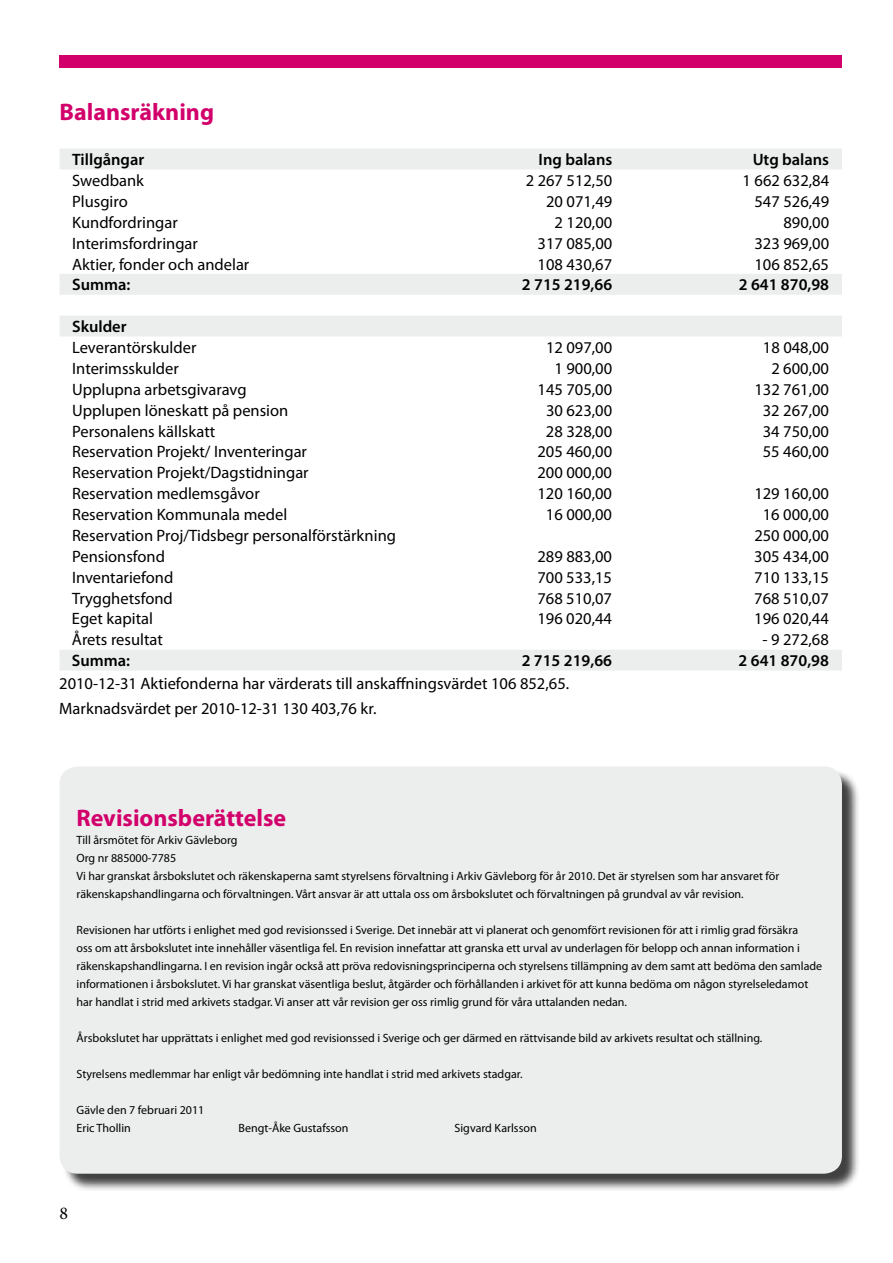
<style>
.page{position:relative;width:893px;height:1263px;background:#fff}
.page>*{position:absolute;margin:0;border:0;box-sizing:border-box;transform-origin:0 0}
.t1{font:700 24px "Myriad Pro";color:#d2006b}
.t2{font:18px "Minion Pro";color:#000}
.t3{font:16.5px/24.8px "Myriad Pro";color:#000}
.t4{font:600 16.5px "Myriad Pro";color:#000}
.t5{font:12px/18px "Myriad Pro";color:#000}
</style>
<div class="page">
<div style="left:60px;top:55px;width:782px;height:13px;background:#d2006b"></div>
<svg style="left:60px;top:149px;width:782px;height:522px"></svg>
<div style="left:62px;top:769px;width:798px;height:423px;background:#000;opacity:.75"></div>
<div style="left:60px;top:766px;width:782px;height:408px;background:#eceded;border-radius:18px"></div>
<h1 class="t1" style="left:60px;top:96px;width:156px">Balansräkning</h1>
<h3 class="t4" style="left:72px;top:149px;width:74px">Tillgångar</h3>
<h3 class="t4" style="left:539px;top:149px;width:75px">Ing balans</h3>
<h3 class="t4" style="left:753px;top:149px;width:78px">Utg balans</h3>
<h3 class="t3" style="left:72px;top:168px;width:73px">Swedbank</h3>
<h3 class="t3" style="left:526px;top:168px;width:88px">2 267 512,50</h3>
<h3 class="t3" style="left:743px;top:168px;width:88px">1 662 632,84</h3>
<h3 class="t3" style="left:72px;top:189px;width:57px">Plusgiro</h3>
<h3 class="t3" style="left:546px;top:189px;width:68px">20 071,49</h3>
<h3 class="t3" style="left:754px;top:189px;width:76px">547 526,49</h3>
<h3 class="t3" style="left:72px;top:210px;width:107px">Kundfordringar</h3>
<h3 class="t3" style="left:555px;top:210px;width:59px">2 120,00</h3>
<h3 class="t3" style="left:783px;top:210px;width:47px">890,00</h3>
<h3 class="t3" style="left:72px;top:230px;width:127px">Interimsfordringar</h3>
<h3 class="t3" style="left:538px;top:230px;width:76px">317 085,00</h3>
<h3 class="t3" style="left:754px;top:230px;width:76px">323 969,00</h3>
<h3 class="t3" style="left:72px;top:251px;width:179px">Aktier, fonder och andelar</h3>
<h3 class="t3" style="left:538px;top:251px;width:76px">108 430,67</h3>
<h3 class="t3" style="left:754px;top:251px;width:76px">106 852,65</h3>
<h3 class="t4" style="left:72px;top:274px;width:60px">Summa:</h3>
<h3 class="t4" style="left:522px;top:274px;width:92px">2 715 219,66</h3>
<h3 class="t4" style="left:739px;top:274px;width:92px">2 641 870,98</h3>
<h3 class="t4" style="left:72px;top:316px;width:56px">Skulder</h3>
<h3 class="t3" style="left:72px;top:335px;width:126px">Leverantörskulder</h3>
<h3 class="t3" style="left:546px;top:335px;width:68px">12 097,00</h3>
<h3 class="t3" style="left:763px;top:335px;width:68px">18 048,00</h3>
<h3 class="t3" style="left:72px;top:356px;width:108px">Interimsskulder</h3>
<h3 class="t3" style="left:554px;top:356px;width:59px">1 900,00</h3>
<h3 class="t3" style="left:771px;top:356px;width:59px">2 600,00</h3>
<h3 class="t3" style="left:72px;top:377px;width:176px">Upplupna arbetsgivaravg</h3>
<h3 class="t3" style="left:538px;top:377px;width:76px">145 705,00</h3>
<h3 class="t3" style="left:754px;top:377px;width:76px">132 761,00</h3>
<h3 class="t3" style="left:72px;top:397px;width:218px">Upplupen löneskatt på pension</h3>
<h3 class="t3" style="left:546px;top:397px;width:68px">30 623,00</h3>
<h3 class="t3" style="left:763px;top:397px;width:68px">32 267,00</h3>
<h3 class="t3" style="left:72px;top:418px;width:145px">Personalens källskatt</h3>
<h3 class="t3" style="left:546px;top:418px;width:68px">28 328,00</h3>
<h3 class="t3" style="left:763px;top:418px;width:68px">34 750,00</h3>
<h3 class="t3" style="left:72px;top:439px;width:236px">Reservation Projekt/ Inventeringar</h3>
<h3 class="t3" style="left:537px;top:439px;width:76px">205 460,00</h3>
<h3 class="t3" style="left:763px;top:439px;width:68px">55 460,00</h3>
<h3 class="t3" style="left:72px;top:460px;width:238px">Reservation Projekt/Dagstidningar</h3>
<h3 class="t3" style="left:537px;top:460px;width:76px">200 000,00</h3>
<h3 class="t3" style="left:72px;top:481px;width:189px">Reservation medlemsgåvor</h3>
<h3 class="t3" style="left:537px;top:481px;width:76px">120 160,00</h3>
<h3 class="t3" style="left:754px;top:481px;width:76px">129 160,00</h3>
<h3 class="t3" style="left:72px;top:502px;width:217px">Reservation Kommunala medel</h3>
<h3 class="t3" style="left:546px;top:502px;width:68px">16 000,00</h3>
<h3 class="t3" style="left:763px;top:502px;width:68px">16 000,00</h3>
<h3 class="t3" style="left:72px;top:523px;width:325px">Reservation Proj/Tidsbegr personalförstärkning</h3>
<h3 class="t3" style="left:754px;top:523px;width:76px">250 000,00</h3>
<h3 class="t3" style="left:72px;top:544px;width:95px">Pensionsfond</h3>
<h3 class="t3" style="left:537px;top:544px;width:76px">289 883,00</h3>
<h3 class="t3" style="left:754px;top:544px;width:76px">305 434,00</h3>
<h3 class="t3" style="left:72px;top:564px;width:103px">Inventariefond</h3>
<h3 class="t3" style="left:537px;top:564px;width:76px">700 533,15</h3>
<h3 class="t3" style="left:754px;top:564px;width:76px">710 133,15</h3>
<h3 class="t3" style="left:72px;top:585px;width:102px">Trygghetsfond</h3>
<h3 class="t3" style="left:537px;top:585px;width:76px">768 510,07</h3>
<h3 class="t3" style="left:754px;top:585px;width:76px">768 510,07</h3>
<h3 class="t3" style="left:72px;top:606px;width:83px">Eget kapital</h3>
<h3 class="t3" style="left:537px;top:606px;width:76px">196 020,44</h3>
<h3 class="t3" style="left:754px;top:606px;width:76px">196 020,44</h3>
<h3 class="t3" style="left:72px;top:627px;width:92px">Årets resultat</h3>
<h3 class="t3" style="left:763px;top:627px;width:68px">- 9 272,68</h3>
<h3 class="t4" style="left:72px;top:650px;width:60px">Summa:</h3>
<h3 class="t4" style="left:522px;top:650px;width:92px">2 715 219,66</h3>
<h3 class="t4" style="left:739px;top:650px;width:92px">2 641 870,98</h3>
<h3 class="t3" style="left:59px;top:671px;width:511px">2010-12-31 Aktiefonderna har värderats till anskaffningsvärdet 106 852,65.<br>Marknadsvärdet per 2010-12-31 130 403,76 kr.</h3>
<h1 class="t1" style="left:77px;top:802px;width:211px">Revisionsberättelse</h1>
<p class="t5" style="left:77px;top:831px;width:704px">Till årsmötet för Arkiv Gävleborg<br>Org nr 885000-7785<br>Vi har granskat årsbokslutet och räkenskaperna samt styrelsens förvaltning i Arkiv Gävleborg för år 2010. Det är styrelsen som har ansvaret för räkenskapshandlingarna och förvaltningen. Vårt ansvar är att uttala oss om årsbokslutet och förvaltningen på grundval av vår revision.</p>
<p class="t5" style="left:77px;top:921px;width:747px">Revisionen har utförts i enlighet med god revisionssed i Sverige. Det innebär att vi planerat och genomfört revisionen för att i rimlig grad försäkra<br>oss om att årsbokslutet inte innehåller väsentliga fel. En revision innefattar att granska ett urval av underlagen för belopp och annan information i räkenskapshandlingarna. I en revision ingår också att pröva redovisningsprinciperna och styrelsens tillämpning av dem samt att bedöma den samlade informationen i årsbokslutet. Vi har granskat väsentliga beslut, åtgärder och förhållanden i arkivet för att kunna bedöma om någon styrelseledamot har handlat i strid med arkivets stadgar. Vi anser att vår revision ger oss rimlig grund för våra uttalanden nedan.</p>
<p class="t5" style="left:77px;top:1029px;width:687px">Årsbokslutet har upprättats i enlighet med god revisionssed i Sverige och ger därmed en rättvisande bild av arkivets resultat och ställning.</p>
<p class="t5" style="left:77px;top:1065px;width:448px">Styrelsens medlemmar har enligt vår bedömning inte handlat i strid med arkivets stadgar.</p>
<p class="t5" style="left:77px;top:1101px;width:129px">Gävle den 7 februari 2011<br>Eric Thollin</p>
<p class="t5" style="left:239px;top:1119px;width:111px">Bengt-Åke Gustafsson</p>
<p class="t5" style="left:455px;top:1119px;width:84px">Sigvard Karlsson</p>
<h2 class="t2" style="left:60px;top:1201px;width:10px">8</h2>
</div>
